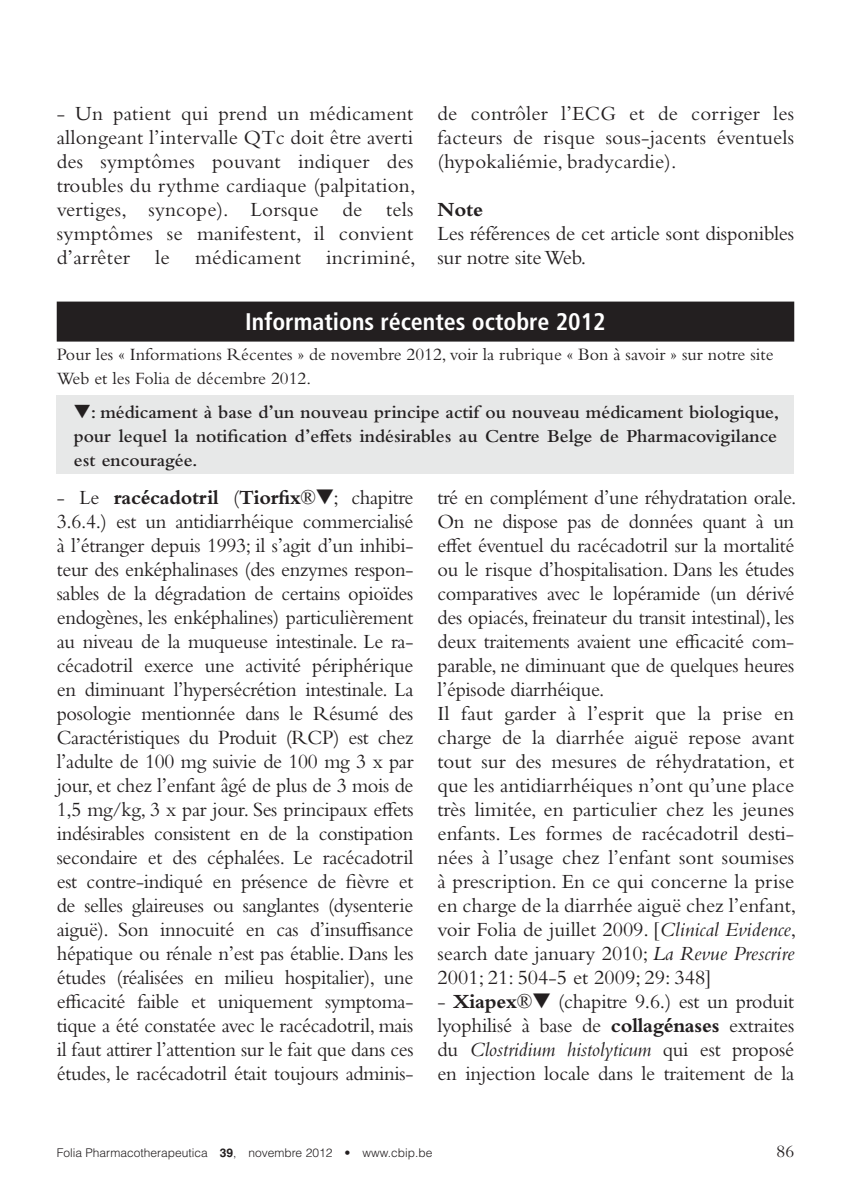
<style>
.page{position:relative;width:851px;height:1191px;background:#fff}
.page>*{position:absolute;margin:0;border:0;box-sizing:border-box;transform-origin:0 0}
.t1{font:700 condensed 24px "Frutiger LT Std";color:#fff}
.t2{font:21px/24px "Bembo Std";letter-spacing:-.01em;color:#231f20;text-align:justify}
.t3{font:700 21px "Bembo Std";color:#231f20}
.t4{font:600 19px/24px "Bembo Std";color:#231f20;text-align:justify}
.t5{font:18px/24px "Bembo Std";color:#231f20}
.t6{font:300 12px "Helvetica LT Std";color:#231f20}
.s1{font-weight:700}
.s2{font-style:italic}
</style>
<div class="page">
<div style="left:57px;top:301px;width:737px;height:40px;background:#231f20"></div>
<div style="left:57px;top:395px;width:737px;height:79px;background:#e7e8e8"></div>
<p class="t2" style="left:57px;top:101px;width:360px">- Un patient qui prend un médicament allongeant l’intervalle QTc doit être averti des symptômes pouvant indiquer des troubles du rythme cardiaque (palpitation, vertiges, syncope). Lorsque de tels symptômes se manifestent, il convient d’arrêter le médicament incriminé,</p>
<p class="t2" style="left:437px;top:101px;width:358px">de contrôler l’ECG et de corriger les facteurs de risque sous-jacents éventuels (hypokaliémie, bradycardie).</p>
<p class="t3" style="left:437px;top:198px;width:47px">Note</p>
<p class="t2" style="left:437px;top:221px;width:358px">Les références de cet article sont disponibles sur notre site Web.</p>
<p class="t1" style="left:245px;top:307px;width:362px">Informations récentes octobre 2012</p>
<p class="t5" style="left:57px;top:342px;width:718px">Pour les « Informations Récentes » de novembre 2012, voir la rubrique « Bon à savoir » sur notre site<br>Web et les Folia de décembre 2012.</p>
<p class="t4" style="left:74px;top:400px;width:706px">▼: médicament à base d’un nouveau principe actif ou nouveau médicament biologique, pour lequel la notification d’effets indésirables au Centre Belge de Pharmacovigilance est encouragée.</p>
<p class="t2" style="left:57px;top:485px;width:358px">- Le <span class="s1">racécadotril</span> (<span class="s1">Tiorfix</span>®▼; chapitre 3.6.4.) est un antidiarrhéique commercialisé à l’étranger depuis 1993; il s’agit d’un inhibi&shy;teur des enképhalinases (des enzymes respon&shy;sables de la dégradation de certains opioïdes endogènes, les enképhalines) particulièrement au niveau de la muqueuse intestinale. Le ra&shy;cécadotril exerce une activité périphérique en diminuant l’hypersécrétion intestinale. La posologie mentionnée dans le Résumé des Caractéristiques du Produit (RCP) est chez l’adulte de 100 mg suivie de 100 mg 3 x par jour, et chez l’enfant âgé de plus de 3 mois de 1,5 mg/kg, 3 x par jour. Ses principaux effets indésirables consistent en de la constipation secondaire et des céphalées. Le racécadotril est contre-indiqué en présence de fièvre et de selles glaireuses ou sanglantes (dysenterie aiguë). Son innocuité en cas d’insuffisance hépatique ou rénale n’est pas établie. Dans les études (réalisées en milieu hospitalier), une efficacité faible et uniquement symptoma&shy;tique a été constatée avec le racécadotril, mais il faut attirer l’attention sur le fait que dans ces études, le racécadotril était toujours adminis-</p>
<p class="t2" style="left:437px;top:485px;width:360px;text-align:left">tré en complément d’une réhydratation orale.<br>On ne dispose pas de données quant à un effet éventuel du racécadotril sur la mortalité ou le risque d’hospitalisation. Dans les études comparatives avec le lopéramide (un dérivé des opiacés, freinateur du transit intestinal), les deux traitements avaient une efficacité com&shy;parable, ne diminuant que de quelques heures l’épisode diarrhéique.<br>Il faut garder à l’esprit que la prise en charge de la diarrhée aiguë repose avant tout sur des mesures de réhydratation, et que les antidiarrhéiques n’ont qu’une place très limitée, en particulier chez les jeunes enfants. Les formes de racécadotril desti&shy;nées à l’usage chez l’enfant sont soumises à prescription. En ce qui concerne la prise en charge de la diarrhée aiguë chez l’enfant, voir Folia de juillet 2009. [<span class="s2">Clinical Evidence</span>, search date january 2010; <span class="s2">La Revue Prescrire </span>2001; 21: 504-5 et 2009; 29: 348]</p>
<p class="t2" style="left:437px;top:989px;width:358px">- <span class="s1">Xiapex</span>®▼ (chapitre 9.6.) est un produit lyophilisé à base de <span class="s1">collagénases</span> extraites du <span class="s2">Clostridium histolyticum</span> qui est proposé en injection locale dans le traitement de la</p>
<p class="t6" style="left:57px;top:1145px;width:377px">Folia Pharmacotherapeutica <span class="s1">39</span>, novembre 2012 • www.cbip.be</p>
<p class="t5" style="left:776px;top:1139px;width:19px">86</p>
</div>
